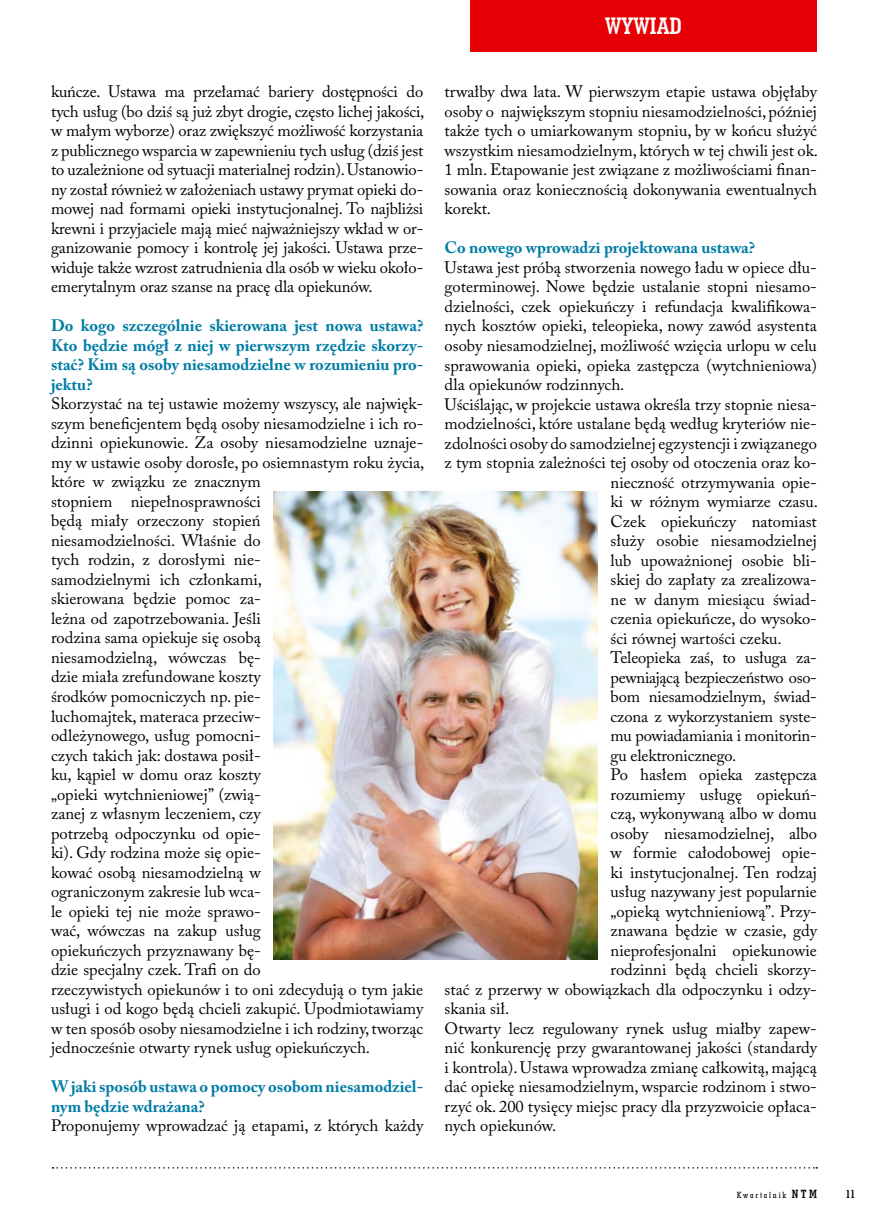
<style>
.page{position:relative;width:885px;height:1225px;background:#fff}
.page>*{position:absolute;margin:0;border:0;box-sizing:border-box;transform-origin:0 0}
.t1{font:24px "Geo Slab 703 Bd Cn EU Normal";color:#fff}
.t2{font:16.5px/19.5px "Adobe Caslon Pro";color:#000;text-align:justify}
.t3{font:700 16.5px/19.5px "Adobe Caslon Pro";color:#007da5;text-align:justify}
.t4{font:16.5px "Adobe Caslon Pro";letter-spacing:-.02em;color:#000}
.t5{font:12px "Geo Slab 703 Bd Cn EU Normal";color:#000}
.t6{font:9px "Geo Slab 703 Md Cn EU Normal";letter-spacing:.2em;color:#000}
.s1{font-family:"Geo Slab 703 Bd Cn EU Normal";font-size:12px}
</style>
<div class="page">
<svg style="left:53px;top:1167px;width:764px;height:1px"></svg>
<div style="left:470px;top:0;width:346px;height:51px;background:#e60005"></div>
<img style="left:273px;top:492px;width:324px;height:467px">
<p class="t2" style="left:51px;top:82px;width:375px">kuńcze. Ustawa ma przełamać bariery dostępności do tych usług (bo dziś są już zbyt drogie, często lichej jakości, w małym wyborze) oraz zwiększyć możliwość korzystania z publicznego wsparcia w zapewnieniu tych usług (dziś jest to uzależnione od sytuacji materialnej rodzin). Ustanowio&shy;ny został również w założeniach ustawy prymat opieki do&shy;mowej nad formami opieki instytucjonalnej. To najbliżsi krewni i przyjaciele mają mieć najważniejszy wkład w or&shy;ganizowanie pomocy i kontrolę jej jakości. Ustawa prze&shy;widuje także wzrost zatrudnienia dla osób w wieku około&shy;emerytalnym oraz szanse na pracę dla opiekunów.</p>
<p class="t3" style="left:51px;top:316px;width:374px">Do kogo szczególnie skierowana jest nowa ustawa?<br>Kto będzie mógł z niej w pierwszym rzędzie skorzy&shy;stać? Kim są osoby niesamodzielne w rozumieniu pro&shy;jektu?</p>
<p class="t2" style="left:51px;top:394px;width:375px;text-align:left">Skorzystać na tej ustawie możemy wszyscy, ale najwięk&shy;szym beneficjentem będą osoby niesamodzielne i ich ro&shy;dzinni opiekunowie. Za osoby niesamodzielne uznaje&shy;my w ustawie osoby dorosłe, po osiemnastym roku życia, które w związku ze znacznym<br>stopniem niepełnosprawności<br>będą miały orzeczony stopień<br>niesamodzielności. Właśnie do<br>tych rodzin, z dorosłymi nie-<br>samodzielnymi ich członkami,<br>skierowana będzie pomoc za-<br>leżna od zapotrzebowania. Jeśli<br>rodzina sama opiekuje się osobą<br>niesamodzielną, wówczas bę-<br>dzie miała zrefundowane koszty<br>środków pomocniczych np. pie-<br>luchomajtek, materaca przeciw-<br>odleżynowego, usług pomocni-<br>czych takich jak: dostawa posił-<br>ku, kąpiel w domu oraz koszty<br>„opieki wytchnieniowej” (zwią-<br>zanej z własnym leczeniem, czy<br>potrzebą odpoczynku od opie-<br>ki). Gdy rodzina może się opie-<br>kować osobą niesamodzielną w<br>ograniczonym zakresie lub wca-<br>le opieki tej nie może sprawo-<br>wać, wówczas na zakup usług<br>opiekuńczych przyznawany bę-<br>dzie specjalny czek. Trafi on do<br>rzeczywistych opiekunów i to oni zdecydują o tym jakie usługi i od kogo będą chcieli zakupić. Upodmiotawiamy w ten sposób osoby niesamodzielne i ich rodziny, tworząc jednocześnie otwarty rynek usług opiekuńczych.</p>
<p class="t3" style="left:51px;top:1076px;width:374px">W jaki sposób ustawa o pomocy osobom niesamodziel&shy;nym będzie wdrażana?</p>
<p class="t2" style="left:51px;top:1115px;width:374px">Proponujemy wprowadzać ją etapami, z których każdy</p>
<h1 class="t1" style="left:605px;top:11px;width:78px">WYWIAD</h1>
<p class="t2" style="left:444px;top:82px;width:375px">trwałby dwa lata. W pierwszym etapie ustawa objęłaby osoby o największym stopniu niesamodzielności, później także tych o umiarkowanym stopniu, by w końcu służyć wszystkim niesamodzielnym, których w tej chwili jest ok.<br>1 mln. Etapowanie jest związane z możliwościami finan&shy;sowania oraz koniecznością dokonywania ewentualnych korekt.</p>
<p class="t3" style="left:444px;top:238px;width:312px">Co nowego wprowadzi projektowana ustawa?</p>
<p class="t2" style="left:444px;top:257px;width:374px">Ustawa jest próbą stworzenia nowego ładu w opiece dłu-</p>
<p class="t2" style="left:444px;top:277px;width:374px">goterminowej. Nowe będzie ustalanie stopni niesamo-</p>
<p class="t2" style="left:444px;top:296px;width:374px">dzielności, czek opiekuńczy i refundacja kwalifikowa-</p>
<p class="t2" style="left:444px;top:316px;width:374px">nych kosztów opieki, teleopieka, nowy zawód asystenta</p>
<p class="t2" style="left:444px;top:335px;width:374px">osoby niesamodzielnej, możliwość wzięcia urlopu w celu</p>
<p class="t2" style="left:444px;top:355px;width:374px">sprawowania opieki, opieka zastępcza (wytchnieniowa)</p>
<p class="t2" style="left:444px;top:374px;width:181px">dla opiekunów rodzinnych.</p>
<p class="t2" style="left:444px;top:394px;width:374px">Uściślając, w projekcie ustawa określa trzy stopnie niesa-</p>
<p class="t2" style="left:444px;top:413px;width:374px">modzielności, które ustalane będą według kryteriów nie-</p>
<p class="t2" style="left:444px;top:433px;width:374px">zdolności osoby do samodzielnej egzystencji i związanego</p>
<p class="t2" style="left:444px;top:452px;width:374px">z tym stopnia zależności tej osoby od otoczenia oraz ko-</p>
<p class="t2" style="left:610px;top:472px;width:208px">nieczność otrzymywania opie-</p>
<p class="t2" style="left:610px;top:491px;width:209px">ki w różnym wymiarze czasu.</p>
<p class="t2" style="left:610px;top:511px;width:208px">Czek opiekuńczy natomiast</p>
<p class="t2" style="left:610px;top:530px;width:208px">służy osobie niesamodzielnej</p>
<p class="t2" style="left:610px;top:550px;width:208px">lub upoważnionej osobie bli-</p>
<p class="t2" style="left:610px;top:569px;width:208px">skiej do zapłaty za zrealizowa-</p>
<p class="t2" style="left:610px;top:589px;width:208px">ne w danym miesiącu świad-</p>
<p class="t2" style="left:610px;top:608px;width:208px">czenia opiekuńcze, do wysoko-</p>
<p class="t2" style="left:610px;top:628px;width:173px">ści równej wartości czeku.</p>
<p class="t2" style="left:610px;top:647px;width:208px">Teleopieka zaś, to usługa za-</p>
<p class="t4" style="left:610px;top:667px;width:208px">pewniającą bezpieczeństwo oso-</p>
<p class="t2" style="left:610px;top:686px;width:208px">bom niesamodzielnym, świad-</p>
<p class="t2" style="left:610px;top:706px;width:208px">czona z wykorzystaniem syste-</p>
<p class="t2" style="left:610px;top:725px;width:208px">mu powiadamiania i monitorin-</p>
<p class="t2" style="left:610px;top:745px;width:127px">gu elektronicznego.</p>
<p class="t2" style="left:610px;top:764px;width:208px">Po hasłem opieka zastępcza</p>
<p class="t2" style="left:610px;top:784px;width:208px">rozumiemy usługę opiekuń-</p>
<p class="t2" style="left:610px;top:803px;width:208px">czą, wykonywaną albo w domu</p>
<p class="t2" style="left:610px;top:823px;width:208px">osoby niesamodzielnej, albo</p>
<p class="t2" style="left:610px;top:843px;width:208px">w formie całodobowej opie-</p>
<p class="t2" style="left:610px;top:862px;width:208px">ki instytucjonalnej. Ten rodzaj</p>
<p class="t2" style="left:610px;top:882px;width:208px">usług nazywany jest popularnie</p>
<p class="t2" style="left:610px;top:901px;width:208px">„opieką wytchnieniową”. Przy-</p>
<p class="t2" style="left:610px;top:921px;width:208px">znawana będzie w czasie, gdy</p>
<p class="t2" style="left:610px;top:940px;width:208px">nieprofesjonalni opiekunowie</p>
<p class="t2" style="left:610px;top:960px;width:208px">rodzinni będą chcieli skorzy-</p>
<p class="t2" style="left:444px;top:979px;width:374px">stać z przerwy w obowiązkach dla odpoczynku i odzy-</p>
<p class="t2" style="left:444px;top:999px;width:66px">skania sił.</p>
<p class="t2" style="left:444px;top:1018px;width:374px">Otwarty lecz regulowany rynek usług miałby zapew-</p>
<p class="t2" style="left:444px;top:1038px;width:374px">nić konkurencję przy gwarantowanej jakości (standardy</p>
<p class="t2" style="left:444px;top:1057px;width:374px">i kontrola). Ustawa wprowadza zmianę całkowitą, mającą</p>
<p class="t2" style="left:444px;top:1077px;width:374px">dać opiekę niesamodzielnym, wsparcie rodzinom i stwo-</p>
<p class="t2" style="left:444px;top:1096px;width:373px">rzyć ok. 200 tysięcy miejsc pracy dla przyzwoicie opłaca-</p>
<p class="t2" style="left:444px;top:1116px;width:113px">nych opiekunów.</p>
<p class="t6" style="left:736px;top:1189px;width:82px">Kwartalnik <span class="s1">NTM</span></p>
<p class="t5" style="left:845px;top:1186px;width:11px">11</p>
</div>
